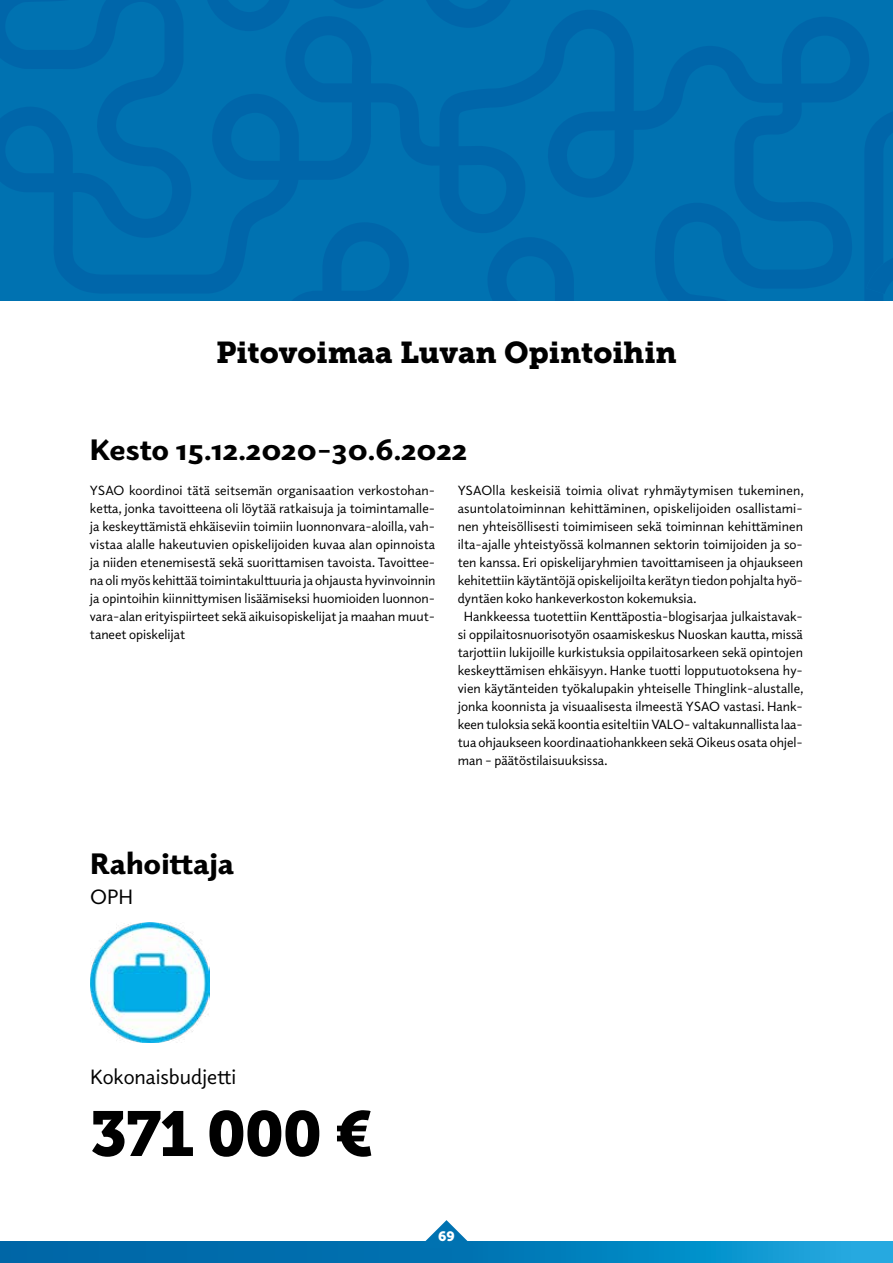
<style>
.page{position:relative;width:893px;height:1263px;background:#fff}
.page>*{position:absolute;margin:0;border:0;box-sizing:border-box;transform-origin:0 0}
.Infograafi_isot_luvu{font:63px "Museo Slab 900";letter-spacing:-.025em;color:#000}
.Infograafi_otsikko_h{font:900 30px "Elido";color:#000}
.Infograafi_yläotsikk{font:30px "Museo Slab 900";color:#000}
.Infograafi_leipäteks{font:21px "Elido";color:#000}
.Sisällön_leipis_ei_s{font:13.5px/18px "Elido";color:#000;text-align:justify}
.Sisällön_Leipäteksti{font:13.5px/18px "Elido";color:#000;text-align:justify}
.t1{font:13.5px "Museo Slab 900";color:#fff}
</style>
<div class="page">
<svg style="left:0;top:1241px;width:893px;height:22px;background:#057cb9"></svg>
<svg style="left:418px;top:1220px;width:57px;height:28px"></svg>
<svg style="left:1px;top:0;width:892px;height:218px;background:#006eae"></svg>
<svg style="left:1px;top:218px;width:892px;height:82px;background:#006eae"></svg>
<img style="left:90px;top:923px;width:120px;height:120px">
<h2 class="Infograafi_yläotsikk" style="left:216px;top:335px;width:462px">Pitovoimaa Luvan Opintoihin</h2>
<h3 class="Infograafi_otsikko_h" style="left:90px;top:430px;width:379px">Kesto 15.12.2020-30.6.2022</h3>
<p class="Sisällön_leipis_ei_s" style="left:90px;top:481px;width:347px">YSAO koordinoi tätä seitsemän organisaation verkostohan&shy;ketta, jonka tavoitteena oli löytää ratkaisuja ja toimintamalle&shy;ja keskeyttämistä ehkäiseviin toimiin luonnonvara-aloilla, vah&shy;vistaa alalle hakeutuvien opiskelijoiden kuvaa alan opinnoista ja niiden etenemisestä sekä suorittamisen tavoista. Tavoittee&shy;na oli myös kehittää toimintakulttuuria ja ohjausta hyvinvoinnin ja opintoihin kiinnittymisen lisäämiseksi huomioiden luonnon&shy;vara-alan erityispiirteet sekä aikuisopiskelijat ja maahan muut&shy;taneet opiskelijat</p>
<p class="Sisällön_leipis_ei_s" style="left:458px;top:481px;width:348px">YSAOlla keskeisiä toimia olivat ryhmäytymisen tukeminen, asuntolatoiminnan kehittäminen, opiskelijoiden osallistami&shy;nen yhteisöllisesti toimimiseen sekä toiminnan kehittäminen ilta-ajalle yhteistyössä kolmannen sektorin toimijoiden ja so&shy;ten kanssa. Eri opiskelijaryhmien tavoittamiseen ja ohjaukseen kehitettiin käytäntöjä opiskelijoilta kerätyn tiedon pohjalta hyö&shy;dyntäen koko hankeverkoston kokemuksia.</p>
<p class="Sisällön_Leipäteksti" style="left:458px;top:607px;width:348px;text-indent:6px">Hankkeessa tuotettiin Kenttäpostia-blogisarjaa julkaistavak&shy;si oppilaitosnuorisotyön osaamiskeskus Nuoskan kautta, missä tarjottiin lukijoille kurkistuksia oppilaitosarkeen sekä opintojen keskeyttämisen ehkäisyyn. Hanke tuotti lopputuotoksena hy&shy;vien käytänteiden työkalupakin yhteiselle Thinglink-alustalle, jonka koonnista ja visuaalisesta ilmeestä YSAO vastasi. Hank&shy;keen tuloksia sekä koontia esiteltiin VALO- valtakunnallista laa&shy;tua ohjaukseen koordinaatiohankkeen sekä Oikeus osata ohjel&shy;man – päätöstilaisuuksissa.</p>
<h3 class="Infograafi_otsikko_h" style="left:90px;top:843px;width:146px">Rahoittaja</h3>
<p class="Infograafi_leipäteks" style="left:90px;top:883px;width:45px">OPH</p>
<p class="Infograafi_leipäteks" style="left:90px;top:1062px;width:148px">Kokonaisbudjetti</p>
<p class="Infograafi_isot_luvu" style="left:90px;top:1097px;width:285px">371 000 €</p>
<p class="t1" style="left:438px;top:1228px;width:18px">69</p>
</div>
